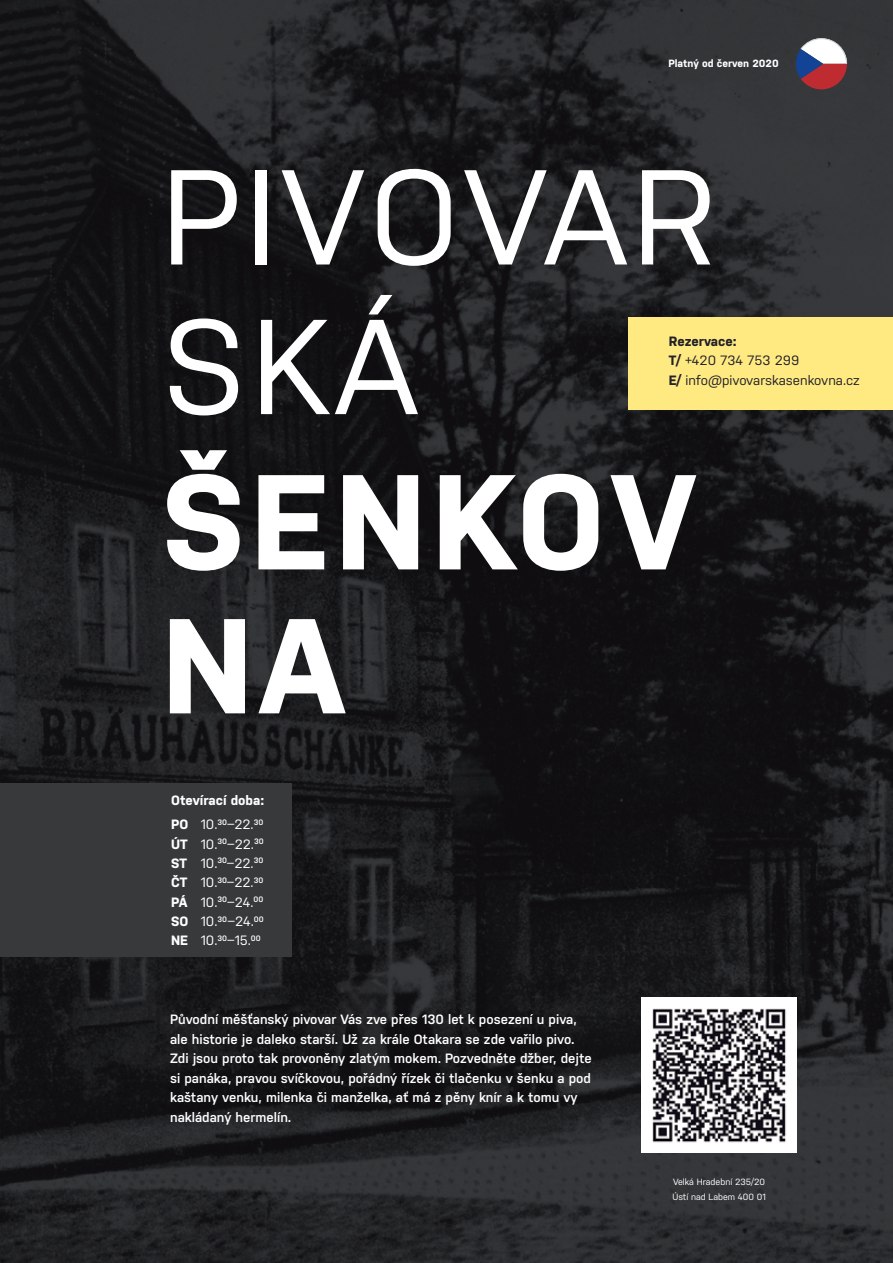
<style>
.page{position:relative;width:893px;height:1263px;background:#fff}
.page>*{position:absolute;margin:0;border:0;box-sizing:border-box;transform-origin:0 0}
.t1{font:134.7px/149.6px "Nudista";letter-spacing:.04em;color:#fff}
.t2{font:700 134.7px/144px "Nudista";letter-spacing:.04em;color:#fff}
.t3{font:600 13.5px/19.5px "Nudista";color:#fff}
.t4{font:13.5px/19.4px "Nudista";color:#fff;text-align:justify}
.t5{font:13.5px/19.5px "Nudista";color:#222129}
.t6{font:700 13.5px/23.9px "Nudista";color:#fff}
.t7{font:700 10.5px "Nudista";color:#fff}
.t8{font:9px/15px "Nudista";color:#fff}
.s1{font-weight:700}
.s2{font-weight:400}
</style>
<div class="page">
<img style="left:0;top:0;width:893px;height:1263px">
<svg style="left:796px;top:38px;width:51px;height:51px"></svg>
<img style="left:641px;top:998px;width:155px;height:155px">
<div style="left:0;top:783px;width:292px;height:174px;background:#37393b"></div>
<div style="left:628px;top:317px;width:265px;height:93px;background:#ffea82"></div>
<p class="t7" style="left:668px;top:56px;width:112px">Platný od červen 2020</p>
<h1 class="t1" style="left:162px;top:131px;width:556px">PIVOVAR<br>SKÁ</h1>
<h1 class="t2" style="left:162px;top:438px;width:536px">ŠENKOV<br>NA</h1>
<p class="t5" style="left:669px;top:330px;width:193px"><span class="s1">Rezervace:<br>T/</span> +420 734 753 299<br><span class="s1">E/</span> info@pivovarskasenkovna.cz</p>
<p class="t6" style="left:171px;top:787px;width:95px">Otevírací doba:<br>PO <span class="s2">10.</span><sup>30</sup><span class="s2">–22.</span><sup>30</sup></p>
<p class="t4" style="left:171px;top:833px;width:94px"><span class="s1">ÚT</span> 10.<sup>30</sup>–22.<sup>30<br></sup><span class="s1">ST</span> 10.<sup>30</sup>–22.<sup>30<br></sup><span class="s1">ČT</span> 10.<sup>30</sup>–22.<sup>30<br></sup><span class="s1">PÁ</span> 10.<sup>30</sup>–24.<sup>00<br></sup><span class="s1">SO</span> 10.<sup>30</sup> –24.<sup>00<br></sup><span class="s1">NE</span> 10.<sup>30</sup>–15.<sup>00</sup></p>
<p class="t3" style="left:170px;top:1008px;width:423px">Původní měšťanský pivovar Vás zve přes 130 let k posezení u piva, ale historie je daleko starší. Už za krále Otakara se zde vařilo pivo.<br>Zdi jsou proto tak provoněny zlatým mokem. Pozvedněte džber, dejte si panáka, pravou svíčkovou, pořádný řízek či tlačenku v šenku a pod kaštany venku, milenka či manželka, ať má z pěny knír a k tomu vy nakládaný hermelín.</p>
<p class="t8" style="left:672px;top:1173px;width:95px">Velká Hradební 235/20<br>Ústí nad Labem 400 01</p>
</div>
